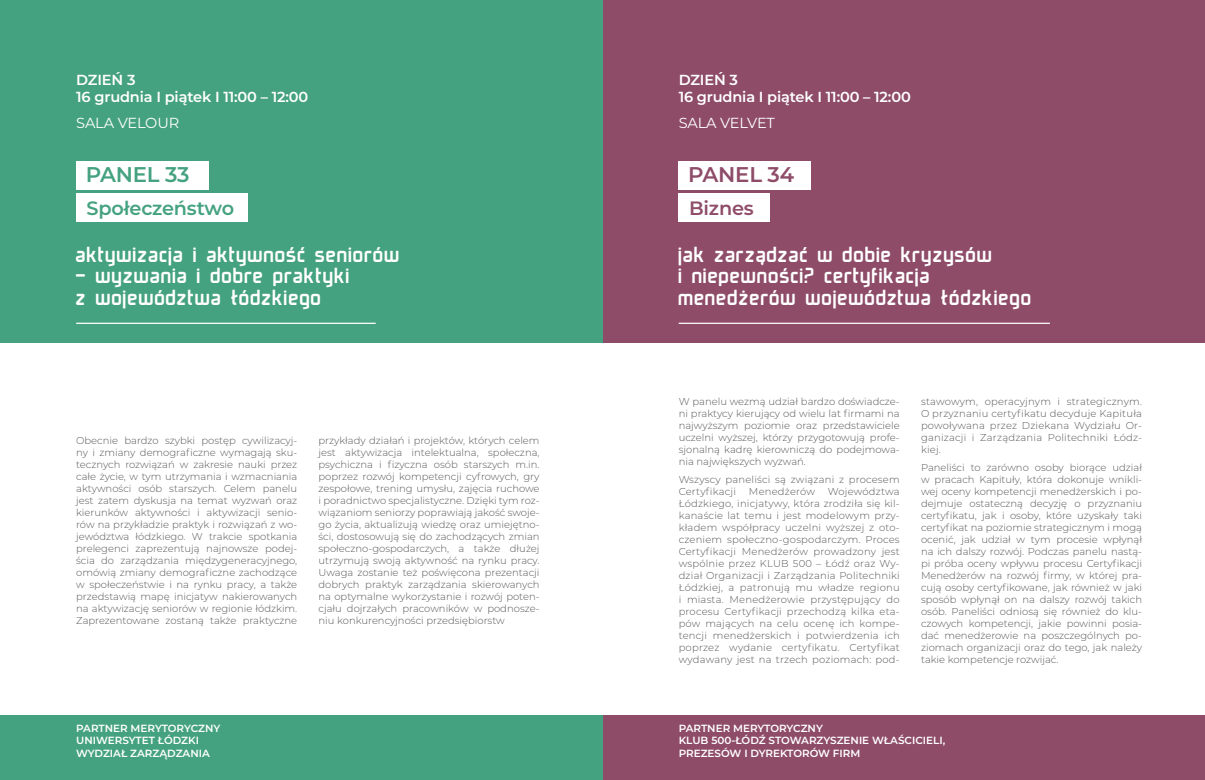
<style>
.page{position:relative;width:1205px;height:780px;background:#fff}
.page>*{position:absolute;margin:0;border:0;box-sizing:border-box;transform-origin:0 0}
.t1{font:21.62px/21.6px "lodzer";color:#fff}
.t2{font:600 21.25px "Montserrat";letter-spacing:-.01em;color:#8e4c69}
.t3{font:600 21.25px "Montserrat";letter-spacing:-.01em;color:#45a281}
.t4{font:600 19.25px "Montserrat";letter-spacing:-.01em;color:#45a281}
.t5{font:600 19.25px "Montserrat";letter-spacing:-.01em;color:#8e4c69}
.t6{font:600 14.5px/17.5px "Montserrat";letter-spacing:-.01em;color:#fff}
.t7{font:14.5px "Montserrat";letter-spacing:-.01em;color:#fff}
.t8{font:600 10.38px/12.5px "Montserrat";color:#fff}
.t9{font:300 10px/12px "Montserrat";color:#57585a;text-align:justify}
.t10{font:300 10px/12px "Montserrat";letter-spacing:.02em;color:#57585a}
</style>
<div class="page">
<div style="left:602px;top:0;width:603px;height:780px;background:#8e4c69"></div>
<div style="left:679px;top:193px;width:91px;height:29px;background:#fff"></div>
<hr style="left:679px;top:322px;width:371px;height:2px;background:#fff">
<div style="left:679px;top:161px;width:132px;height:29px;background:#fff"></div>
<div style="left:602px;top:344px;width:603px;height:371px;background:#fff"></div>
<div style="left:0;top:0;width:602px;height:780px;background:#45a281"></div>
<div style="left:76px;top:193px;width:172px;height:29px;background:#fff"></div>
<hr style="left:76px;top:322px;width:300px;height:2px;background:#fff">
<div style="left:76px;top:161px;width:132px;height:29px;background:#fff"></div>
<div style="left:0;top:344px;width:602px;height:371px;background:#fff"></div>
<p class="t6" style="left:76px;top:70px;width:234px">DZIEŃ 3<br>16 grudnia I piątek I 11:00 – 12:00</p>
<p class="t7" style="left:76px;top:113px;width:105px">SALA VELOUR</p>
<p class="t3" style="left:86px;top:159px;width:105px">PANEL 33</p>
<p class="t4" style="left:87px;top:195px;width:149px">Społeczeństwo</p>
<p class="t1" style="left:76px;top:243px;width:326px">aktywizacja i aktywność seniorów</p>
<p class="t1" style="left:76px;top:265px;width:276px">– wyzwania i dobre praktyki z województwa łódzkiego</p>
<p class="t9" style="left:76px;top:434px;width:223px">Obecnie bardzo szybki postęp cywilizacyj&shy;ny i zmiany demograficzne wymagają sku&shy;tecznych rozwiązań w zakresie nauki przez całe życie, w tym utrzymania i wzmacniania aktywności osób starszych. Celem panelu jest zatem dyskusja na temat wyzwań oraz kierunków aktywności i aktywizacji senio&shy;rów na przykładzie praktyk i rozwiązań z wo&shy;jewództwa łódzkiego. W trakcie spotkania prelegenci zaprezentują najnowsze podej&shy;ścia do zarządzania międzygeneracyjnego, omówią zmiany demograficzne zachodzące w społeczeństwie i na rynku pracy, a także przedstawią mapę inicjatyw nakierowanych na aktywizację seniorów w regionie łódzkim.<br>Zaprezentowane zostaną także praktyczne</p>
<p class="t9" style="left:318px;top:434px;width:223px">przykłady działań i projektów, których celem jest aktywizacja intelektualna, społeczna, psychiczna i fizyczna osób starszych m.in. poprzez rozwój kompetencji cyfrowych, gry zespołowe, trening umysłu, zajęcia ruchowe i poradnictwo specjalistyczne. Dzięki tym roz&shy;wiązaniom seniorzy poprawiają jakość swoje&shy;go życia, aktualizują wiedzę oraz umiejętno&shy;ści, dostosowują się do zachodzących zmian społeczno-gospodarczych, a także dłużej utrzymują swoją aktywność na rynku pracy.<br>Uwaga zostanie też poświęcona prezentacji dobrych praktyk zarządzania skierowanych na optymalne wykorzystanie i rozwój poten&shy;cjału dojrzałych pracowników w podnosze&shy;niu konkurencyjności przedsiębiorstw</p>
<p class="t8" style="left:76px;top:721px;width:146px">PARTNER MERYTORYCZNY<br>UNIWERSYTET ŁÓDZKI<br>WYDZIAŁ ZARZĄDZANIA</p>
<p class="t6" style="left:679px;top:70px;width:234px">DZIEŃ 3<br>16 grudnia I piątek I 11:00 – 12:00</p>
<p class="t7" style="left:679px;top:113px;width:98px">SALA VELVET</p>
<p class="t2" style="left:688px;top:159px;width:107px">PANEL 34</p>
<p class="t5" style="left:689px;top:195px;width:66px">Biznes</p>
<p class="t1" style="left:679px;top:243px;width:355px">jak zarządzać w dobie kryzysów<br>i niepewności? certyfikacja menedżerów województwa łódzkiego</p>
<p class="t9" style="left:679px;top:395px;width:223px">W panelu wezmą udział bardzo doświadcze&shy;ni praktycy kierujący od wielu lat firmami na najwyższym poziomie oraz przedstawiciele uczelni wyższej, którzy przygotowują profe&shy;sjonalną kadrę kierowniczą do podejmowa&shy;nia największych wyzwań.</p>
<p class="t10" style="left:679px;top:473px;width:222px">Wszyscy paneliści są związani z procesem<br>Certyfikacji</p>
<p class="t9" style="left:679px;top:485px;width:223px;text-indent:149px">Województwa Łódzkiego, inicjatywy, która zrodziła się kil&shy;kanaście lat temu i jest modelowym przy&shy;kładem współpracy uczelni wyższej z oto&shy;czeniem społeczno-gospodarczym. Proces Certyfikacji Menedżerów prowadzony jest wspólnie przez KLUB 500 – Łódź oraz Wy&shy;dział Organizacji i Zarządzania Politechniki Łódzkiej, a patronują mu władze regionu i miasta. Menedżerowie przystępujący do procesu Certyfikacji przechodzą kilka eta&shy;pów mających na celu ocenę ich kompe&shy;tencji menedżerskich i potwierdzenia ich poprzez wydanie certyfikatu. Certyfikat wydawany jest na trzech poziomach: pod-</p>
<p class="t10" style="left:749px;top:485px;width:68px">Menedżerów</p>
<p class="t9" style="left:921px;top:395px;width:223px">stawowym, operacyjnym i strategicznym.<br>O przyznaniu certyfikatu decyduje Kapituła powoływana przez Dziekana Wydziału Or&shy;ganizacji i Zarządzania Politechniki Łódz&shy;kiej.</p>
<p class="t9" style="left:921px;top:461px;width:223px">Paneliści to zarówno osoby biorące udział w pracach Kapituły, która dokonuje wnikli&shy;wej oceny kompetencji menedżerskich i po&shy;dejmuje ostateczną decyzję o przyznaniu certyfikatu, jak i osoby, które uzyskały taki certyfikat na poziomie strategicznym i mogą ocenić, jak udział w tym procesie wpłynął na ich dalszy rozwój. Podczas panelu nastą&shy;pi próba oceny wpływu procesu Certyfikacji Menedżerów na rozwój firmy, w której pra&shy;cują osoby certyfikowane, jak również w jaki sposób wpłynął on na dalszy rozwój takich osób. Paneliści odniosą się również do klu&shy;czowych kompetencji, jakie powinni posia&shy;dać menedżerowie na poszczególnych po&shy;ziomach organizacji oraz do tego, jak należy takie kompetencje rozwijać.</p>
<p class="t8" style="left:679px;top:721px;width:268px">PARTNER MERYTORYCZNY<br>KLUB 500-ŁÓDŹ STOWARZYSZENIE WŁAŚCICIELI,<br>PREZESÓW I DYREKTORÓW FIRM</p>
</div>
